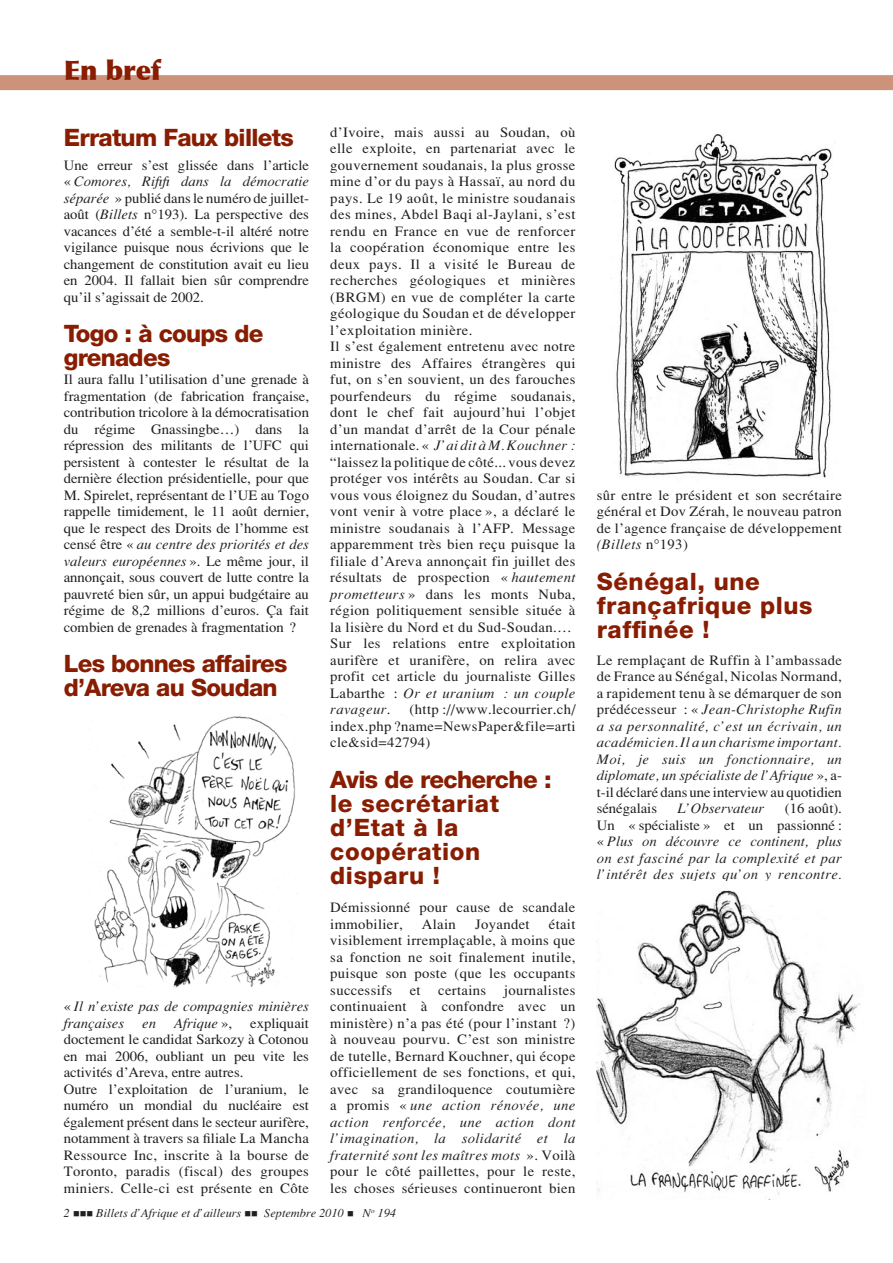
<style>
.page{position:relative;width:893px;height:1263px;background:#fff}
.page>*{position:absolute;margin:0;border:0;box-sizing:border-box;transform-origin:0 0}
.t1{font:900 27px "Optima";color:#891d02}
.t2{font:800 24px/24px "Helvetica Neue";letter-spacing:.025em;color:#891d02}
.t3{font:800 24px/24px "Helvetica Neue";letter-spacing:-.025em;color:#891d02}
.t4{font:14.25px/16.5px "Tim Roma Fine";letter-spacing:.025em;color:#231f20;text-align:justify}
.t5{font:14.25px/16.5px "Tim Ital Fine";color:#231f20;text-align:justify}
.t6{font:14.25px/16.5px "Tim Roma Fine";color:#231f20}
.t7{font:14.25px/16.5px "Tim Ital Fine";letter-spacing:.025em;color:#231f20}
.t8{font:12px "Tim Ital Fine";color:#231f20}
.s1{font-family:"Tim Roma Fine"}
.s2{font-family:"Tim Ital Fine"}
</style>
<div class="page">
<div style="left:0;top:75px;width:892px;height:15px;background:#cd927a"></div>
<svg style="left:892px;top:75px;width:1px;height:15px"></svg>
<img style="left:614px;top:134px;width:218px;height:344px">
<img style="left:597px;top:890px;width:263px;height:309px">
<img style="left:89px;top:716px;width:209px;height:272px">
<h1 class="t1" style="left:64px;top:54px;width:98px">En bref</h1>
<h2 class="t3" style="left:64px;top:125px;width:231px">Erratum Faux billets</h2>
<p class="t6" style="left:64px;top:156px;width:247px">Une erreur s’est glissée dans l’article</p>
<p class="t5" style="left:64px;top:173px;width:247px"><span class="s1">«</span>Comores, Rififi dans la démocratie</p>
<p class="t4" style="left:64px;top:189px;width:247px"><span class="s2">séparée</span> » publié dans le numéro de juillet&shy;août (<span class="s2">Billets</span> n°193). La perspective des vacances d’été a semble-t-il altéré notre vigilance puisque nous écrivions que le changement de constitution avait eu lieu en 2004. Il fallait bien sûr comprendre qu’il s’agissait de 2002.</p>
<h2 class="t3" style="left:64px;top:321px;width:201px">Togo : à coups de grenades</h2>
<p class="t4" style="left:64px;top:371px;width:247px">Il aura fallu l’utilisation d’une grenade à fragmentation (de fabrication française, contribution tricolore à la démocratisation du régime Gnassingbe…) dans la répression des militants de l’UFC qui persistent à contester le résultat de la dernière élection présidentielle, pour que M. Spirelet, représentant de l’UE au Togo rappelle timidement, le 11 août dernier, que le respect des Droits de l’homme est</p>
<p class="t5" style="left:64px;top:536px;width:247px"><span class="s1">censé être «</span>au centre des priorités et des valeurs européennes<span class="s1">». Le même jour, il</span></p>
<p class="t4" style="left:64px;top:569px;width:247px">annonçait, sous couvert de lutte contre la pauvreté bien sûr, un appui budgétaire au régime de 8,2 millions d’euros. Ça fait combien de grenades à fragmentation ?</p>
<h2 class="t3" style="left:64px;top:651px;width:225px">Les bonnes affaires d’Areva au Soudan</h2>
<p class="t5" style="left:64px;top:998px;width:247px"><span class="s1">«</span>Il n’existe pas de compagnies minières françaises</p>
<p class="t5" style="left:142px;top:1014px;width:15px">en</p>
<p class="t5" style="left:174px;top:1014px;width:60px">Afrique<span class="s1">»,</span></p>
<p class="t6" style="left:64px;top:1014px;width:247px;text-indent:187px">expliquait doctement le candidat Sarkozy à Cotonou en mai 2006, oubliant un peu vite les activités d’Areva, entre autres.<br>Outre l’exploitation de l’uranium, le numéro un mondial du nucléaire est également présent dans le secteur aurifère, notamment à travers sa filiale La Mancha Ressource Inc, inscrite à la bourse de Toronto, paradis (fiscal) des groupes miniers. Celle-ci est présente en Côte</p>
<p class="t4" style="left:330px;top:123px;width:247px;text-align:left">d’Ivoire, mais aussi au Soudan, où elle exploite, en partenariat avec le gouvernement soudanais, la plus grosse mine d’or du pays à Hassaï, au nord du pays. Le 19 août, le ministre soudanais des mines, Abdel Baqi al-Jaylani, s’est rendu en France en vue de renforcer la coopération économique entre les deux pays. Il a visité le Bureau de recherches géologiques et minières (BRGM) en vue de compléter la carte géologique du Soudan et de développer l’exploitation minière.<br>Il s’est également entretenu avec notre ministre des Affaires étrangères qui fut, on s’en souvient, un des farouches pourfendeurs du régime soudanais, dont le chef fait aujourd’hui l’objet d’un mandat d’arrêt de la Cour pénale</p>
<p class="t7" style="left:330px;top:437px;width:247px"><span class="s1">internationale. «</span> J’ai dit à M. Kouchner:</p>
<p class="t4" style="left:330px;top:453px;width:247px;text-align:left">“laissez la politique de côté... vous devez protéger vos intérêts au Soudan. Car si vous vous éloignez du Soudan, d’autres vont venir à votre place», a déclaré le ministre soudanais à l’AFP. Message apparemment très bien reçu puisque la filiale d’Areva annonçait fin juillet des résultats de prospection «<span class="s2">hautement prometteurs</span>» dans les monts Nuba, région politiquement sensible située à la lisière du Nord et du Sud-Soudan.… Sur les relations entre exploitation aurifère et uranifère, on relira avec profit cet article du journaliste Gilles</p>
<p class="t7" style="left:330px;top:684px;width:247px"><span class="s1">Labarthe :</span> Or et uranium : un couple ravageur<span class="s1">.</span></p>
<p class="t4" style="left:330px;top:701px;width:247px;text-indent:79px">(http://www.lecourrier.ch/ index.php?name=NewsPaper&amp;file=arti cle&amp;sid=42794)</p>
<h2 class="t2" style="left:330px;top:767px;width:223px">Avis de recherche : le secrétariat d’Etat à la coopération disparu !</h2>
<p class="t4" style="left:330px;top:899px;width:247px">Démissionné pour cause de scandale immobilier,</p>
<p class="t4" style="left:330px;top:915px;width:247px;text-indent:219px">était visiblement irremplaçable, à moins que sa fonction ne soit finalement inutile, puisque son poste (que les occupants successifs et certains journalistes continuaient à confondre avec un ministère) n’a pas été (pour l’instant ?) à nouveau pourvu. C’est son ministre de tutelle, Bernard Kouchner, qui écope officiellement de ses fonctions, et qui, avec sa grandiloquence coutumière</p>
<p class="t5" style="left:330px;top:1097px;width:247px"><span class="s1">a promis «</span>une action rénovée, une action renforcée, une action dont l’imagination, la solidarité et la fraternité sont les maîtres mots <span class="s1">». Voilà</span></p>
<p class="t4" style="left:330px;top:1163px;width:247px">pour le côté paillettes, pour le reste, les choses sérieuses continueront bien</p>
<p class="t4" style="left:422px;top:915px;width:36px">Alain</p>
<p class="t4" style="left:475px;top:915px;width:56px">Joyandet</p>
<p class="t8" style="left:73px;top:1206px;width:325px">■■■ Billets d’Afrique et d’ailleurs ■■ Septembre 2010 ■ N<sup>o</sup> 194</p>
<p class="t4" style="left:597px;top:486px;width:247px">sûr entre le président et son secrétaire général et Dov Zérah, le nouveau patron de l’agence française de développement</p>
<p class="t7" style="left:597px;top:536px;width:93px">(Billets <span class="s1">n°193)</span></p>
<h2 class="t2" style="left:597px;top:569px;width:217px">Sénégal, une françafrique plus raffinée !</h2>
<p class="t4" style="left:597px;top:651px;width:247px">Le remplaçant de Ruffin à l’ambassade de France au Sénégal, Nicolas Normand, a rapidement tenu à se démarquer de son</p>
<p class="t5" style="left:597px;top:701px;width:247px"><span class="s1">prédécesseur : «</span>Jean-Christophe Rufin a sa personnalité, c’est un écrivain, un académicien. Il a un charisme important.<br>Moi, je suis un fonctionnaire, un diplomate, un spécialiste de l’Afrique<span class="s1">», a-</span></p>
<p class="t6" style="left:597px;top:783px;width:247px">t-il déclaré dans une interview au quotidien sénégalais</p>
<p class="t5" style="left:678px;top:800px;width:88px">L’Observateur</p>
<p class="t6" style="left:597px;top:800px;width:247px;text-align:right">(16 août).<br>Un «spécialiste» et un passionné:</p>
<p class="t5" style="left:597px;top:833px;width:247px"><span class="s1">«</span>Plus on découvre ce continent, plus on est fasciné par la complexité et par l’intérêt des sujets qu’on y rencontre.</p>
</div>
